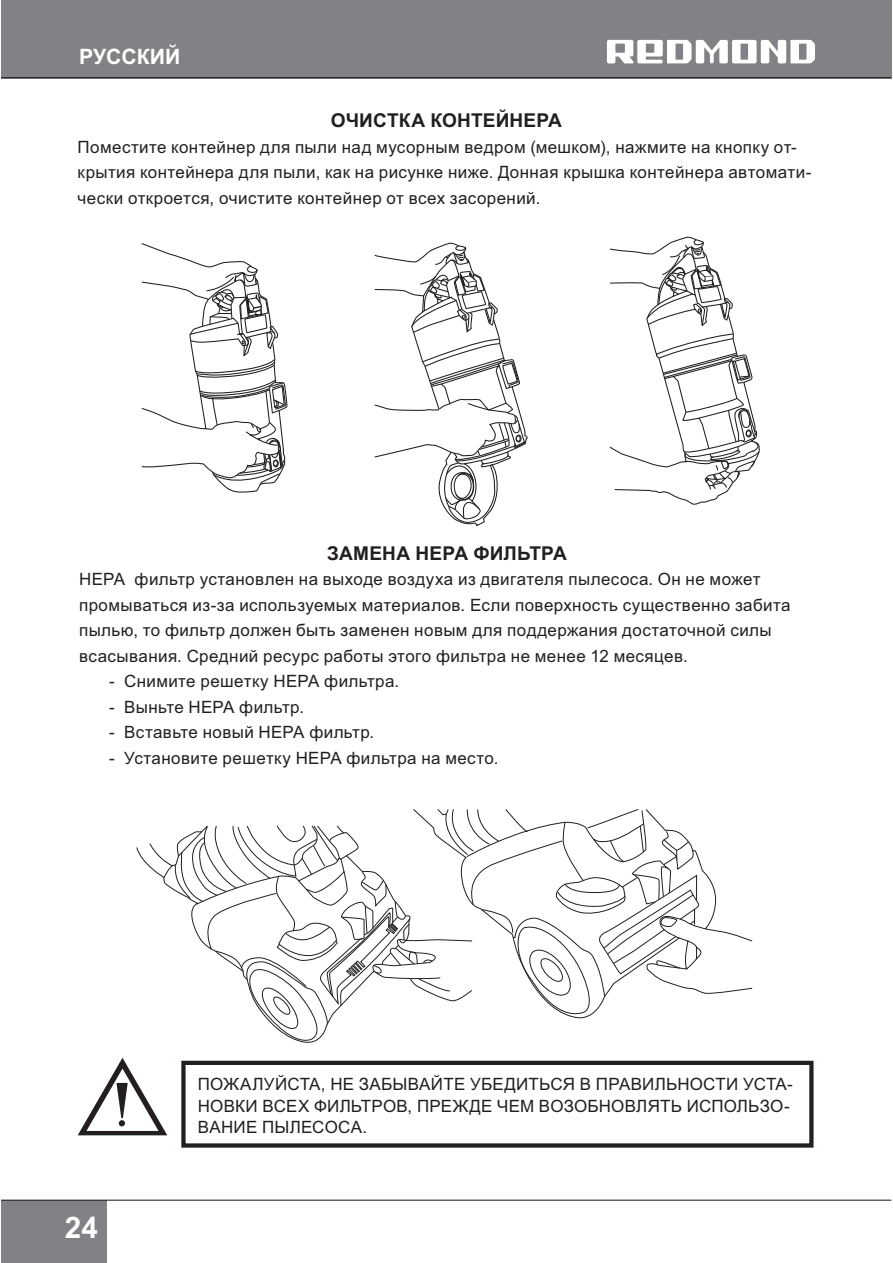
<style>
.page{position:relative;width:893px;height:1263px;background:#fff}
.page>*{position:absolute;margin:0;border:0;box-sizing:border-box;transform-origin:0 0}
.t1{font:700 29.7px "Arial";color:#fff}
.t2{font:700 21.15px "Arial";color:#fff}
.t3{font:700 19.05px "Arial";letter-spacing:.005em;color:#231f20}
.t4{font:16.95px/25.5px "Arial";letter-spacing:.025em;color:#231f20}
</style>
<div class="page">
<div style="left:1px;top:0;width:890px;height:78px;background:#808285"></div>
<div style="left:1px;top:1201px;width:106px;height:62px;background:#808285"></div>
<hr style="left:1px;top:1200px;width:890px;height:1px;background:#231f20">
<hr style="left:1px;top:77px;width:890px;height:1px;background:#231f20">
<svg style="left:607px;top:40px;width:208px;height:23px"></svg>
<div style="left:181px;top:1061px;width:632px;height:87px;border:4px solid #231f20"></div>
<svg style="left:78px;top:1058px;width:89px;height:77px"></svg>
<svg style="left:149px;top:809px;width:604px;height:234px"></svg>
<svg style="left:609px;top:236px;width:151px;height:269px"></svg>
<svg style="left:374px;top:242px;width:154px;height:284px"></svg>
<svg style="left:141px;top:243px;width:147px;height:250px"></svg>
<p class="t2" style="left:79px;top:48px;width:103px">РУССКИЙ</p>
<p class="t3" style="left:331px;top:114px;width:233px">ОЧИСТКА КОНТЕЙНЕРА</p>
<p class="t4" style="left:78px;top:136px;width:735px">Поместите контейнер для пыли над мусорным ведром (мешком), нажмите на кнопку от&shy;крытия контейнера для пыли, как на рисунке ниже. Донная крышка контейнера автомати&shy;чески откроется, очистите контейнер от всех засорений.</p>
<p class="t3" style="left:327px;top:546px;width:241px">ЗАМЕНА HEPA ФИЛЬТРА</p>
<p class="t4" style="left:79px;top:568px;width:713px">HEPA фильтр установлен на выходе воздуха из двигателя пылесоса. Он не может промываться из-за используемых материалов. Если поверхность существенно забита пылью, то фильтр должен быть заменен новым для поддержания достаточной силы всасывания. Средний ресурс работы этого фильтра не менее 12 месяцев.</p>
<p class="t4" style="left:109px;top:670px;width:291px">- Снимите решетку HEPA фильтра.</p>
<p class="t4" style="left:109px;top:696px;width:197px">- Выньте НEPA фильтр.</p>
<p class="t4" style="left:109px;top:721px;width:267px">- Вставьте новый HEPA фильтр.</p>
<p class="t4" style="left:109px;top:747px;width:391px">- Установите решетку HEPA фильтра на место.</p>
<h1 class="t1" style="left:65px;top:1217px;width:35px">24</h1>
<p class="t4" style="left:198px;top:1076px;width:596px;line-height:21.1px">ПОЖАЛУЙСТА, НЕ ЗАБЫВАЙТЕ УБЕДИТЬСЯ В ПРАВИЛЬНОСТИ УСТА-<br>НОВКИ ВСЕХ ФИЛЬТРОВ, ПРЕЖДЕ ЧЕМ ВОЗОБНОВЛЯТЬ ИСПОЛЬЗО-<br>ВАНИЕ ПЫЛЕСОСА.</p>
</div>
